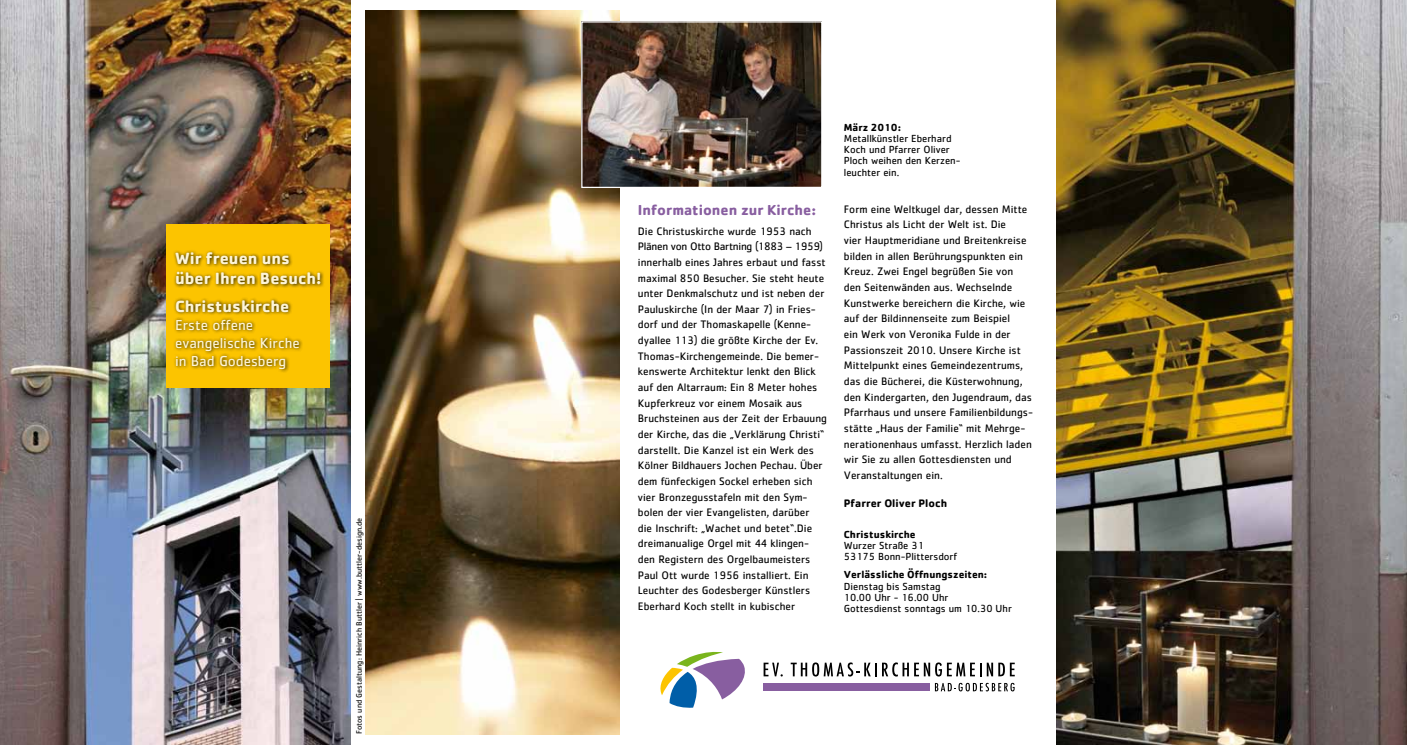
<style>
.page{position:relative;width:1407px;height:745px;background:#fff}
.page>*{position:absolute;margin:0;border:0;box-sizing:border-box;transform-origin:0 0}
.t1{font:700 16.88px/20.2px "Cachet Std";color:#fff}
.t2{font:15px/18px "Cachet Std";color:#fff}
.t3{font:700 15px "Cachet Std";color:#885ea0}
.t4{font:11.25px/15.6px "Cachet Std";color:#000}
.t5{font:700 11.25px "Cachet Std";color:#000}
.t6{font:10.62px/11.2px "Cachet Std";color:#000}
.t7{font:700 10.62px "Cachet Std";color:#000}
.t8{font:8.12px "Cachet Std";color:#000}
</style>
<div class="page">
<img style="left:0;top:0;width:351px;height:744px">
<img style="left:1056px;top:0;width:351px;height:744px">
<div style="left:167px;top:224px;width:163px;height:163px;background:#fcc400"></div>
<svg style="left:173px;top:249px;width:151px;height:123px;background:#daaa00"></svg>
<img style="left:365px;top:11px;width:254px;height:722px">
<img style="left:583px;top:23px;width:237px;height:163px">
<div style="left:581px;top:21px;width:241px;height:167px;border:1px solid #fff"></div>
<svg style="left:763px;top:662px;width:20px;height:14px"></svg>
<svg style="left:791px;top:662px;width:190px;height:14px"></svg>
<svg style="left:987px;top:662px;width:28px;height:14px"></svg>
<svg style="left:935px;top:682px;width:79px;height:9px"></svg>
<div style="left:763px;top:682px;width:167px;height:8px;background:#885ea0"></div>
<svg style="left:660px;top:651px;width:85px;height:56px"></svg>
<h1 class="t1" style="left:175px;top:247px;width:148px">Wir freuen uns über Ihren Besuch!</h1>
<h1 class="t1" style="left:175px;top:295px;width:116px">Christuskirche</h1>
<h2 class="t2" style="left:175px;top:315px;width:126px">Erste offene evangelische Kirche in Bad Godesberg</h2>
<p class="t8" style="left:354px;top:733px;width:218px;rotate:-90deg">Fotos und Gestaltung: Heinrich Buttler | www.buttler-design.de</p>
<h2 class="t3" style="left:638px;top:200px;width:180px">Informationen zur Kirche:</h2>
<p class="t4" style="left:638px;top:223px;width:191px">Die Christuskirche wurde 1953 nach Plänen von Otto Bartning (1883 – 1959) innerhalb eines Jahres erbaut und fasst maximal 850 Besucher. Sie steht heute unter Denkmalschutz und ist neben der Pauluskirche (In der Maar 7) in Fries&shy;dorf und der Thomaskapelle (Kenne&shy;dyallee 113) die größte Kirche der Ev.<br>Thomas-Kirchengemeinde. Die bemer&shy;kenswerte Architektur lenkt den Blick auf den Altarraum: Ein 8 Meter hohes Kupferkreuz vor einem Mosaik aus Bruchsteinen aus der Zeit der Erbauung der Kirche, das die „Verklärung Christi“ darstellt. Die Kanzel ist ein Werk des Kölner Bildhauers Jochen Pechau. Über dem fünfeckigen Sockel erheben sich vier Bronzegusstafeln mit den Sym&shy;bolen der vier Evangelisten, darüber<br>die Inschrift: „Wachet und betet“.Die dreimanualige Orgel mit 44 klingen&shy;den Registern des Orgelbaumeisters Paul Ott wurde 1956 installiert. Ein Leuchter des Godesberger Künstlers Eberhard Koch stellt in kubischer</p>
<p class="t7" style="left:844px;top:120px;width:59px">März 2010:</p>
<p class="t6" style="left:844px;top:132px;width:118px">Metallkünstler Eberhard<br>Koch und Pfarrer Oliver<br>Ploch weihen den Kerzen&shy;leuchter ein.</p>
<p class="t4" style="left:844px;top:201px;width:191px">Form eine Weltkugel dar, dessen Mitte Christus als Licht der Welt ist. Die<br>vier Hauptmeridiane und Breitenkreise bilden in allen Berührungspunkten ein Kreuz. Zwei Engel begrüßen Sie von den Seitenwänden aus. Wechselnde Kunstwerke bereichern die Kirche, wie auf der Bildinnenseite zum Beispiel<br>ein Werk von Veronika Fulde in der Passionszeit 2010. Unsere Kirche ist Mittelpunkt eines Gemeindezentrums, das die Bücherei, die Küsterwohnung, den Kindergarten, den Jugendraum, das Pfarrhaus und unsere Familienbildungs&shy;stätte „Haus der Familie“ mit Mehrge&shy;nerationenhaus umfasst. Herzlich laden wir Sie zu allen Gottesdiensten und Veranstaltungen ein.</p>
<p class="t5" style="left:844px;top:495px;width:105px">Pfarrer Oliver Ploch</p>
<p class="t7" style="left:844px;top:526px;width:73px">Christuskirche</p>
<p class="t6" style="left:844px;top:539px;width:115px">Wurzer Straße 31<br>53175 Bonn-Plittersdorf</p>
<p class="t7" style="left:844px;top:567px;width:145px">Verlässliche Öffnungszeiten:</p>
<p class="t6" style="left:844px;top:580px;width:170px">Dienstag bis Samstag<br>10.00 Uhr - 16.00 Uhr<br>Gottesdienst sonntags um 10.30 Uhr</p>
</div>
